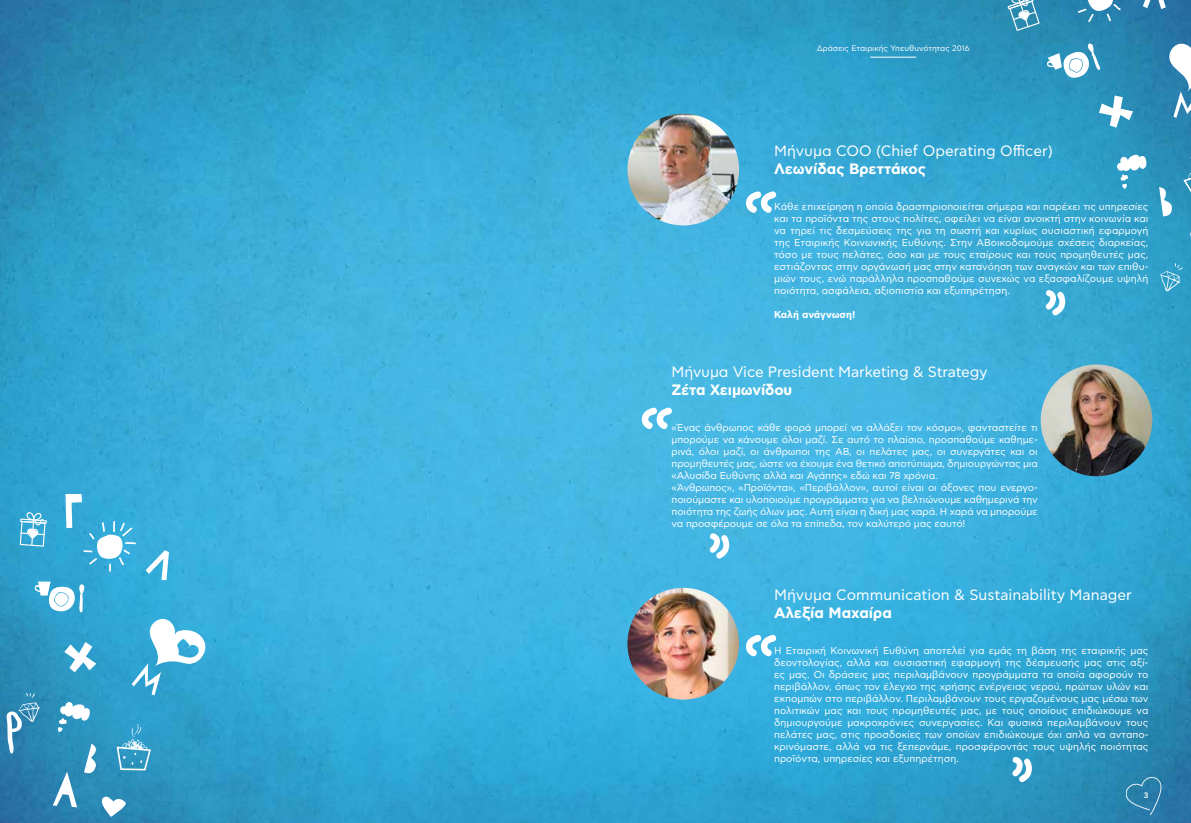
<style>
.page{position:relative;width:1191px;height:823px;background:#fff}
.page>*{position:absolute;margin:0;border:0;box-sizing:border-box;transform-origin:0 0}
.t1{font:84px "CF Menelaos";color:#fff}
.t2{font:76.5px "CF Menelaos";color:#fff}
.t3{font:15px "CF Asty Std";color:#fff}
.t4{font:700 15px "CF Asty Std";letter-spacing:-.01em;color:#fff}
.t5{font:10px/12px "CF Asty Std";letter-spacing:-.01em;color:#fff;text-align:justify}
.t6{font:700 10px "CF Asty Std";color:#fff}
.t7{font:8px "CF Asty Std";color:#fff}
.t8{font:500 8px "CF Asty Std";color:#fff}
</style>
<div class="page">
<img style="left:0;top:0;width:1191px;height:822px">
<svg style="left:99px;top:792px;width:29px;height:24px"></svg>
<svg style="left:146px;top:550px;width:23px;height:29px"></svg>
<svg style="left:116px;top:723px;width:36px;height:47px;background:#4da9ce"></svg>
<svg style="left:64px;top:641px;width:32px;height:31px"></svg>
<svg style="left:132px;top:617px;width:75px;height:78px"></svg>
<svg style="left:20px;top:511px;width:27px;height:35px"></svg>
<svg style="left:53px;top:771px;width:24px;height:35px"></svg>
<svg style="left:84px;top:743px;width:13px;height:31px"></svg>
<svg style="left:65px;top:493px;width:73px;height:80px;background:#54b7de"></svg>
<svg style="left:35px;top:581px;width:49px;height:31px"></svg>
<svg style="left:58px;top:701px;width:32px;height:30px"></svg>
<svg style="left:6px;top:692px;width:34px;height:61px;background:#5099be"></svg>
<svg style="left:1188px;top:226px;width:3px;height:21px"></svg>
<svg style="left:1142px;top:0;width:23px;height:9px"></svg>
<svg style="left:1182px;top:157px;width:9px;height:44px"></svg>
<svg style="left:1099px;top:95px;width:34px;height:32px"></svg>
<svg style="left:1167px;top:42px;width:24px;height:76px"></svg>
<svg style="left:1007px;top:0;width:32px;height:31px"></svg>
<svg style="left:1076px;top:0;width:46px;height:24px"></svg>
<svg style="left:1159px;top:187px;width:13px;height:29px"></svg>
<svg style="left:1046px;top:43px;width:54px;height:37px"></svg>
<svg style="left:1116px;top:154px;width:30px;height:35px"></svg>
<svg style="left:1160px;top:263px;width:22px;height:28px"></svg>
<img style="left:627px;top:114px;width:112px;height:111px;border-radius:56px">
<img style="left:627px;top:587px;width:112px;height:112px;border-radius:56px">
<img style="left:1040px;top:364px;width:112px;height:112px;border-radius:56px">
<hr style="left:870px;top:57px;width:46px;height:1px;background:#fff">
<svg style="left:1126px;top:776px;width:35px;height:40px"></svg>
<p class="t7" style="left:816px;top:44px;width:155px">Δράσεις Εταιρικής Yπευθυνότητας 2016</p>
<h3 class="t3" style="left:774px;top:143px;width:280px">Μήνυμα COO (Chief Operating Officer)</h3>
<h3 class="t4" style="left:774px;top:160px;width:153px">Λεωνίδας Βρεττάκος</h3>
<p class="t5" style="left:774px;top:201px;width:376px">Κάθε επιχείρηση η οποία δραστηριοποιείται σήμερα και παρέχει τις υπηρεσίες και τα προϊόντα της στους πολίτες, οφείλει να είναι ανοικτή στην κοινωνία και να τηρεί τις δεσμεύσεις της για τη σωστή και κυρίως ουσιαστική εφαρμογή της Εταιρικής Κοινωνικής Ευθύνης. Στην ΑΒοικοδομούμε σχέσεις διαρκείας, τόσο με τους πελάτες, όσο και με τους εταίρους και τους προμηθευτές μας, εστιάζοντας στην οργάνωσή μας στην κατανόηση των αναγκών και των επιθυ&shy;μιών τους, ενώ παράλληλα προσπαθούμε συνεχώς να εξασφαλίζουμε υψηλή ποιότητα, ασφάλεια, αξιοπιστία και εξυπηρέτηση.</p>
<p class="t6" style="left:774px;top:309px;width:83px">Καλή ανάγνωση!</p>
<h1 class="t1" style="left:742px;top:168px;width:38px">‘‘</h1>
<h2 class="t2" style="left:1039px;top:269px;width:30px">”</h2>
<h3 class="t3" style="left:671px;top:363px;width:318px">Μήνυμα Vice President Marketing &amp; Strategy</h3>
<h3 class="t4" style="left:671px;top:380px;width:122px">Ζέτα Χειμωνίδου</h3>
<p class="t5" style="left:671px;top:421px;width:368px;text-align:left">«Ένας άνθρωπος κάθε φορά μπορεί να αλλάξει τον κόσμο», φανταστείτε τι μπορούμε να κάνουμε όλοι μαζί. Σε αυτό το πλαίσιο, προσπαθούμε καθημε&shy;ρινά, όλοι μαζί, οι άνθρωποι της ΑΒ, οι πελάτες μας, οι συνεργάτες και οι προμηθευτές μας, ώστε να έχουμε ένα θετικό αποτύπωμα, δημιουργώντας μια «Αλυσίδα Ευθύνης αλλά και Αγάπης» εδώ και 78 χρόνια.<br>«Άνθρωπος», «Προϊόντα», «Περιβάλλον», αυτοί είναι οι άξονες που ενεργο&shy;ποιούμαστε και υλοποιούμε προγράμματα για να βελτιώνουμε καθημερινά την ποιότητα της ζωής όλων μας. Αυτή είναι η δική μας χαρά. Η χαρά να μπορούμε να προσφέρουμε σε όλα τα επίπεδα, τον καλύτερό μας εαυτό!</p>
<h1 class="t1" style="left:638px;top:384px;width:38px">‘‘</h1>
<h2 class="t2" style="left:703px;top:512px;width:30px">”</h2>
<h3 class="t3" style="left:774px;top:586px;width:359px">Μήνυμα Communication &amp; Sustainability Manager</h3>
<h3 class="t4" style="left:774px;top:603px;width:119px">Αλεξία Μαχαίρα</h3>
<p class="t5" style="left:774px;top:644px;width:376px">Η Εταιρική Κοινωνική Ευθύνη αποτελεί για εμάς τη βάση της εταιρικής μας δεοντολογίας, αλλά και ουσιαστική εφαρμογή της δέσμευσής μας στις αξί&shy;ες μας. Οι δράσεις μας περιλαμβάνουν προγράμματα τα οποία αφορούν το περιβάλλον, όπως τον έλεγχο της χρήσης ενέργειας νερού, πρώτων υλών και εκπομπών στο περιβάλλον. Περιλαμβάνουν τους εργαζομένους μας μέσω των πολιτικών μας και τους προμηθευτές μας, με τους οποίους επιδιώκουμε να δημιουργούμε μακροχρόνιες συνεργασίες. Και φυσικά περιλαμβάνουν τους πελάτες μας, στις προσδοκίες των οποίων επιδιώκουμε όχι απλά να ανταπο&shy;κρινόμαστε, αλλά να τις ξεπερνάμε, προσφέροντάς τους υψηλής ποιότητας προϊόντα, υπηρεσίες και εξυπηρέτηση.</p>
<h1 class="t1" style="left:742px;top:611px;width:38px">‘‘</h1>
<h2 class="t2" style="left:1006px;top:736px;width:30px">”</h2>
<p class="t8" style="left:1143px;top:790px;width:6px">3</p>
</div>
